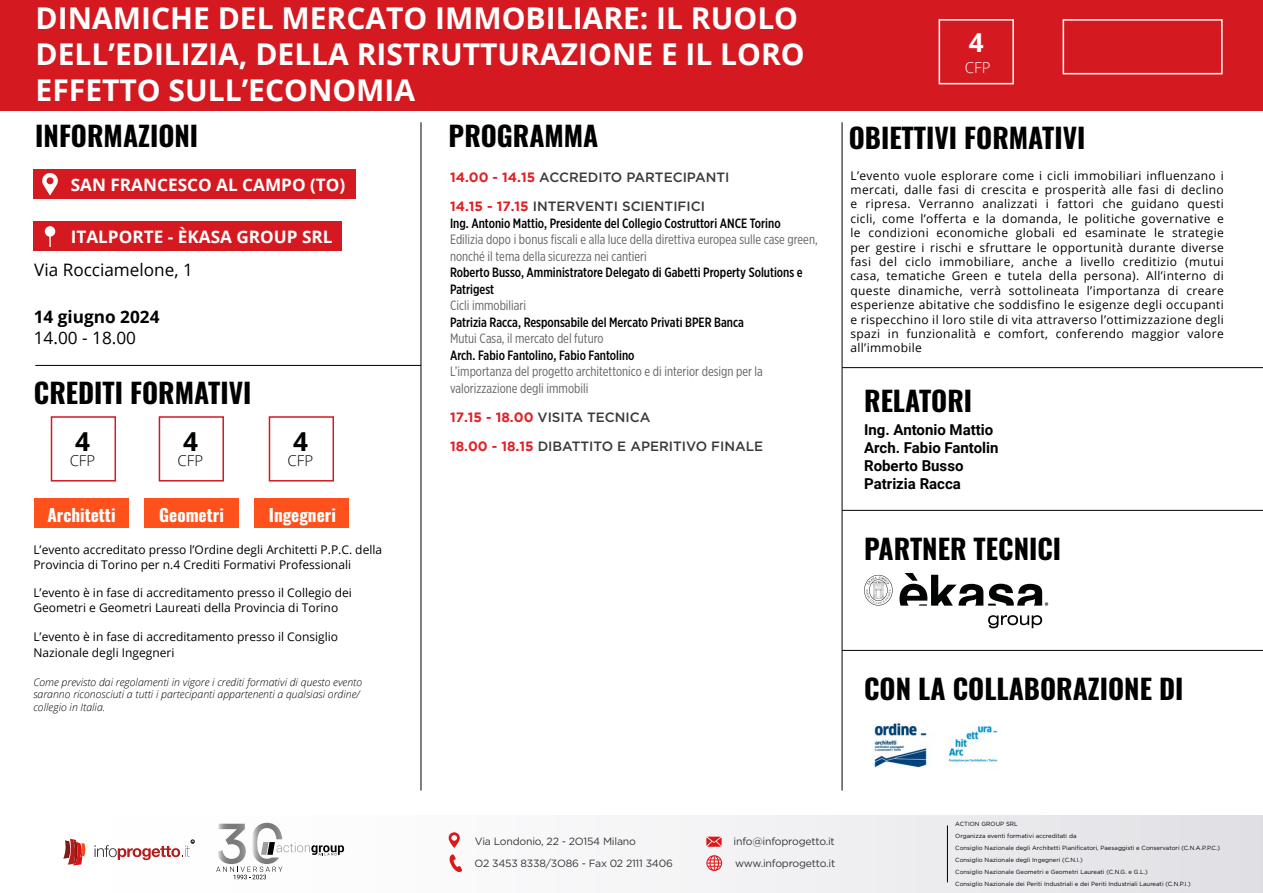
<style>
.page{position:relative;width:1263px;height:893px;background:#fff}
.page>*{position:absolute;margin:0;border:0;box-sizing:border-box;transform-origin:0 0}
.t1{font:700 30px/36px "Open Sans";color:#fff}
.t2{font:700 27.6px "Oswald";color:#000}
.t3{font:700 26.1px "Open Sans";color:#000}
.t4{font:700 26.1px "Open Sans";color:#fff}
.t5{font:500 19.95px "Gotham";letter-spacing:-.01em;color:#fff}
.t6{font:700 17.1px "Open Sans";color:#fff}
.t7{font:17.1px "Open Sans";color:#000}
.t8{font:700 17.1px "Oswald";color:#fff}
.t9{font:700 17.1px "Open Sans";color:#000}
.t10{font:700 15px/18px "Roboto";color:#000}
.t11{font:300 15px "Open Sans";color:#000}
.t12{font:300 15px "Open Sans";color:#fff}
.t13{font:13.5px/16.5px "Gotham X Narrow";color:#646363}
.t14{font:500 13.5px/16.5px "Gotham X Narrow";color:#000}
.t15{font:500 13.5px/29.4px "Gotham";color:#3a3a39}
.t16{font:12px/14.4px "Open Sans";color:#000}
.t17{font:italic 300 10.5px/12.6px "Open Sans";color:#000}
.t18{font:10.5px "Gotham";letter-spacing:-.02em;color:#393535}
.t19{font:6px/12px "Gotham";color:#000}
.s1{font-weight:700;color:#e12027}
</style>
<div class="page">
<div style="left:0;top:815px;width:1263px;height:78px;background:linear-gradient(to right,#fff,#e3e3e7)"></div>
<svg style="left:449px;top:854px;width:13px;height:18px"></svg>
<svg style="left:706px;top:855px;width:16px;height:16px"></svg>
<svg style="left:706px;top:837px;width:16px;height:10px"></svg>
<svg style="left:449px;top:832px;width:11px;height:16px"></svg>
<hr style="left:947px;top:825px;width:1px;height:57px;background:#000">
<div style="left:0;top:0;width:1263px;height:111px;background:#d41a20"></div>
<hr style="left:421px;top:122px;width:1px;height:669px;background:#000">
<hr style="left:842px;top:122px;width:1px;height:669px;background:#000">
<div style="left:33px;top:169px;width:323px;height:30px;background:#d41a20"></div>
<div style="left:33px;top:221px;width:308px;height:30px;background:#d41a20"></div>
<div style="left:34px;top:498px;width:95px;height:30px;background:#ff511c"></div>
<div style="left:144px;top:498px;width:95px;height:30px;background:#ff511c"></div>
<div style="left:254px;top:498px;width:95px;height:30px;background:#ff511c"></div>
<svg style="left:42px;top:173px;width:16px;height:23px"></svg>
<div style="left:45px;top:226px;width:10px;height:11px;background:#fff;border-radius:5px"></div>
<div style="left:51px;top:416px;width:65px;height:65px;border:2px solid #d41a20"></div>
<div style="left:159px;top:416px;width:65px;height:65px;border:2px solid #d41a20"></div>
<div style="left:269px;top:416px;width:65px;height:65px;border:2px solid #d41a20"></div>
<hr style="left:35px;top:365px;width:386px;height:1px;background:#000">
<hr style="left:842px;top:510px;width:421px;height:1px;background:#000">
<hr style="left:842px;top:650px;width:421px;height:1px;background:#000">
<hr style="left:842px;top:367px;width:421px;height:1px;background:#000">
<div style="left:938px;top:19px;width:76px;height:65px;border:2px solid #fff"></div>
<div style="left:1062px;top:19px;width:160px;height:55px;border:2px solid #fff"></div>
<svg style="left:63px;top:839px;width:24px;height:26px"></svg>
<svg style="left:95px;top:840px;width:99px;height:20px"></svg>
<svg style="left:216px;top:823px;width:128px;height:56px"></svg>
<svg style="left:988px;top:615px;width:54px;height:13px"></svg>
<svg style="left:899px;top:573px;width:149px;height:33px"></svg>
<svg style="left:864px;top:575px;width:28px;height:30px"></svg>
<img style="left:948px;top:725px;width:51px;height:39px">
<img style="left:873px;top:723px;width:60px;height:45px">
<h1 class="t1" style="left:36px;top:0;width:771px">DINAMICHE DEL MERCATO IMMOBILIARE: IL RUOLO<br>DELL’EDILIZIA, DELLA RISTRUTTURAZIONE E IL LORO<br>EFFETTO SULL’ECONOMIA</h1>
<h2 class="t2" style="left:35px;top:122px;width:164px">INFORMAZIONI</h2>
<h2 class="t2" style="left:449px;top:122px;width:151px">PROGRAMMA</h2>
<h2 class="t2" style="left:849px;top:123px;width:238px">OBIETTIVI FORMATIVI</h2>
<h3 class="t4" style="left:969px;top:24px;width:16px">4</h3>
<p class="t12" style="left:965px;top:57px;width:27px">CFP</p>
<h3 class="t5" style="left:562px;top:56px;width:141px">PROGRAMMA</h3>
<h3 class="t6" style="left:71px;top:173px;width:276px">SAN FRANCESCO AL CAMPO (TO)</h3>
<h3 class="t6" style="left:71px;top:225px;width:263px">ITALPORTE - ÈKASA GROUP SRL</h3>
<h3 class="t7" style="left:34px;top:258px;width:160px">Via Rocciamelone, 1</h3>
<h3 class="t9" style="left:34px;top:305px;width:127px">14 giugno 2024</h3>
<h3 class="t7" style="left:34px;top:326px;width:104px">14.00 - 18.00</h3>
<h2 class="t2" style="left:34px;top:378px;width:219px">CREDITI FORMATIVI</h2>
<h3 class="t3" style="left:75px;top:423px;width:16px">4</h3>
<h3 class="t3" style="left:183px;top:423px;width:16px">4</h3>
<h3 class="t3" style="left:293px;top:423px;width:16px">4</h3>
<p class="t11" style="left:70px;top:451px;width:27px">CFP</p>
<p class="t11" style="left:178px;top:451px;width:27px">CFP</p>
<p class="t11" style="left:288px;top:451px;width:27px">CFP</p>
<h3 class="t8" style="left:47px;top:506px;width:70px">Architetti</h3>
<h3 class="t8" style="left:159px;top:506px;width:66px">Geometri</h3>
<h3 class="t8" style="left:269px;top:506px;width:69px">Ingegneri</h3>
<p class="t16" style="left:33px;top:542px;width:350px">L’evento accreditato presso l’Ordine degli Architetti P.P.C. della<br>Provincia di Torino per n.4 Crediti Formativi Professionali</p>
<p class="t16" style="left:33px;top:586px;width:320px">L’evento è in fase di accreditamento presso il Collegio dei<br>Geometri e Geometri Laureati della Provincia di Torino</p>
<p class="t16" style="left:33px;top:628px;width:306px;line-height:16.2px">L’evento è in fase di accreditamento presso il Consiglio<br>Nazionale degli Ingegneri</p>
<p class="t17" style="left:33px;top:675px;width:330px">Come previsto dai regolamenti in vigore i crediti formativi di questo evento saranno riconosciuti a tutti i partecipanti appartenenti a qualsiasi ordine/ collegio in Italia.</p>
<p class="t15" style="left:450px;top:162px;width:281px"><span class="s1">14.00 - 14.15</span> ACCREDITO PARTECIPANTI<br><span class="s1">14.15 - 17.15</span> INTERVENTI SCIENTIFICI</p>
<p class="t14" style="left:450px;top:214px;width:332px">Ing. Antonio Mattio, Presidente del Collegio Costruttori ANCE Torino</p>
<p class="t13" style="left:450px;top:231px;width:369px">Edilizia dopo i bonus fiscali e alla luce della direttiva europea sulle case green, nonché il tema della sicurezza nei cantieri</p>
<p class="t14" style="left:450px;top:264px;width:354px">Roberto Busso, Amministratore Delegato di Gabetti Property Solutions e<br>Patrigest</p>
<p class="t13" style="left:450px;top:297px;width:78px">Cicli immobiliari</p>
<p class="t14" style="left:450px;top:313px;width:295px">Patrizia Racca, Responsabile del Mercato Privati BPER Banca</p>
<p class="t13" style="left:450px;top:330px;width:155px">Mutui Casa, il mercato del futuro</p>
<p class="t14" style="left:450px;top:346px;width:186px">Arch. Fabio Fantolino, Fabio Fantolino</p>
<p class="t13" style="left:450px;top:363px;width:314px">L’importanza del progetto architettonico e di interior design per la valorizzazione degli immobili</p>
<p class="t15" style="left:450px;top:402px;width:315px"><span class="s1">17.15 - 18.00</span> VISITA TECNICA<br><span class="s1">18.00 - 18.15</span> DIBATTITO E APERITIVO FINALE</p>
<p class="t16" style="left:850px;top:168px;width:375px;text-align:justify">L’evento vuole esplorare come i cicli immobiliari influenzano i mercati, dalle fasi di crescita e prosperità alle fasi di declino e ripresa. Verranno analizzati i fattori che guidano questi cicli, come l’offerta e la domanda, le politiche governative e le condizioni economiche globali ed esaminate le strategie per gestire i rischi e sfruttare le opportunità durante diverse fasi del ciclo immobiliare, anche a livello creditizio (mutui casa, tematiche Green e tutela della persona). All’interno di queste dinamiche, verrà sottolineata l’importanza di creare esperienze abitative che soddisfino le esigenze degli occupanti e rispecchino il loro stile di vita attraverso l’ottimizzazione degli spazi in funzionalità e comfort, conferendo maggior valore all’immobile</p>
<h2 class="t2" style="left:864px;top:386px;width:109px">RELATORI</h2>
<p class="t10" style="left:864px;top:420px;width:136px">Ing. Antonio Mattio<br>Arch. Fabio Fantolin<br>Roberto Busso<br>Patrizia Racca</p>
<h2 class="t2" style="left:864px;top:534px;width:199px">PARTNER TECNICI</h2>
<h2 class="t2" style="left:864px;top:674px;width:321px">CON LA COLLABORAZIONE DI</h2>
<p class="t18" style="left:475px;top:834px;width:163px">Via Londonio, 22 - 2O154 Milano</p>
<p class="t18" style="left:734px;top:835px;width:103px">info@infoprogetto.it</p>
<p class="t18" style="left:474px;top:857px;width:200px">O2 3453 8338/3O86 - Fax 02 2111 3406</p>
<p class="t18" style="left:735px;top:856px;width:102px">www.infoprogetto.it</p>
<p class="t19" style="left:955px;top:817px;width:266px">ACTION GROUP SRL<br>Organizza eventi formativi accreditati da<br>Consiglio Nazionale degli Architetti Pianificatori, Paesaggisti e Conservatori (C.N.A.P.P.C.)<br>Consiglio Nazionale degli Ingegneri (C.N.I.)<br>Consiglio Nazionale Geometri e Geometri Laureati (C.N.G. e G.L.)<br>Consiglio Nazionale dei Periti Industriali e dei Periti Industriali Laureati (C.N.P.I.)</p>
</div>
